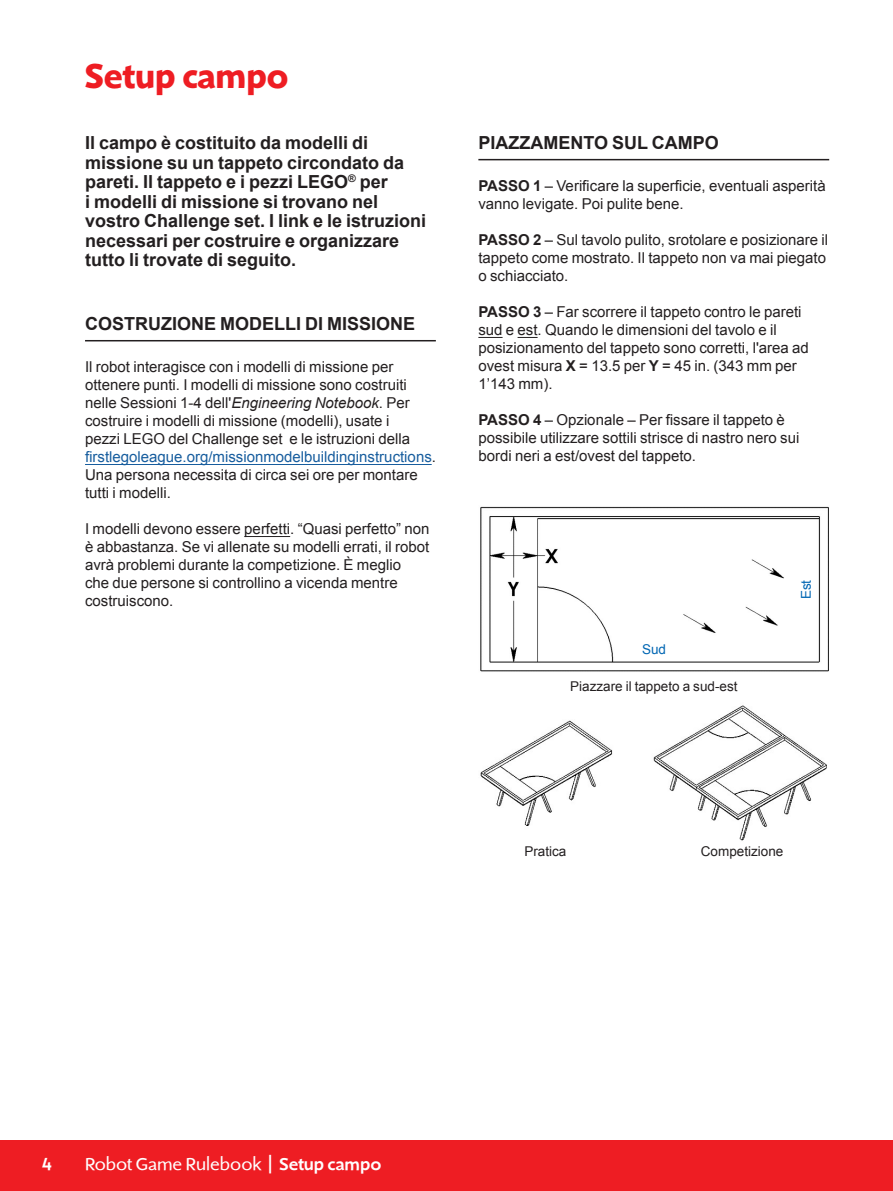
<style>
.page{position:relative;width:893px;height:1191px;background:#fff}
.page>*{position:absolute;margin:0;border:0;box-sizing:border-box;transform-origin:0 0}
.Header_24{font:700 36px "Shinn RR";color:#ee1d23}
.Subheader_12{font:700 18px/19.5px "Arial";color:#231f20}
.Subheader_underline{font:700 18px "Arial";color:#231f20}
.t1{font:18px "Shinn RR";color:#fff}
.t2{font:500 18px "Shinn RR";color:#fff}
.Basic_Body_10{font:15px/18px "Arial";color:#231f20}
.Body_9_C__picture_te{font:13.5px "Arial";color:#231f20}
.Body_9{font:13.5px "Arial";color:#0166b3}
.s1{font-style:italic}
.s2{color:#175d9e}
.s3{font-weight:700}
.s4{font-size:27px}
.s5{font-weight:500}
</style>
<div class="page">
<div style="left:0;top:1140px;width:893px;height:51px;background:#ee1d23"></div>
<hr style="left:85px;top:340px;width:351px;height:1px;background:#231f20">
<hr style="left:85px;top:464px;width:347px;height:1px;background:#175d9e">
<hr style="left:244px;top:536px;width:46px;height:1px;background:#231f20">
<hr style="left:478px;top:159px;width:351px;height:1px;background:#231f20">
<svg style="left:478px;top:337px;width:25px;height:1px"></svg>
<svg style="left:518px;top:337px;width:20px;height:1px"></svg>
<img style="left:480px;top:506px;width:349px;height:166px">
<img style="left:480px;top:705px;width:347px;height:136px">
<p class="Header_24" style="left:85px;top:54px;width:205px">Setup campo</p>
<p class="Subheader_12" style="left:85px;top:134px;width:343px">Il campo è costituito da modelli di missione su un tappeto circondato da pareti. Il tappeto e i pezzi LEGO<sup>®</sup> per<br>i modelli di missione si trovano nel vostro Challenge set. I link e le istruzioni necessari per costruire e organizzare tutto li trovate di seguito.</p>
<p class="Subheader_underline" style="left:85px;top:312px;width:332px">COSTRUZIONE MODELLI DI MISSIONE</p>
<p class="Basic_Body_10" style="left:85px;top:357px;width:352px">Il robot interagisce con i modelli di missione per ottenere punti. I modelli di missione sono costruiti nelle Sessioni 1-4 dell'<span class="s1">Engineering Notebook</span>. Per costruire i modelli di missione (modelli), usate i<br>pezzi LEGO del Challenge set e le istruzioni della <span class="s2">firstlegoleague.org/missionmodelbuildinginstructions</span>.<br>Una persona necessita di circa sei ore per montare tutti i modelli.</p>
<p class="Basic_Body_10" style="left:85px;top:519px;width:346px">I modelli devono essere perfetti. “Quasi perfetto” non è abbastanza. Se vi allenate su modelli errati, il robot avrà problemi durante la competizione. È meglio<br>che due persone si controllino a vicenda mentre costruiscono.</p>
<p class="Subheader_underline" style="left:478px;top:131px;width:242px">PIAZZAMENTO SUL CAMPO</p>
<p class="Basic_Body_10" style="left:478px;top:176px;width:349px"><span class="s3">PASSO 1</span> – Verificare la superficie, eventuali asperità vanno levigate. Poi pulite bene.</p>
<p class="Basic_Body_10" style="left:478px;top:230px;width:351px"><span class="s3">PASSO 2</span> – Sul tavolo pulito, srotolare e posizionare il tappeto come mostrato. Il tappeto non va mai piegato o schiacciato.</p>
<p class="Basic_Body_10" style="left:478px;top:302px;width:332px"><span class="s3">PASSO 3</span> – Far scorrere il tappeto contro le pareti sud e est. Quando le dimensioni del tavolo e il posizionamento del tappeto sono corretti, l'area ad ovest misura <span class="s3">X</span> = 13.5 per <span class="s3">Y</span> = 45 in. (343 mm per 1’143 mm).</p>
<p class="Basic_Body_10" style="left:478px;top:410px;width:322px"><span class="s3">PASSO 4</span> – Opzionale – Per fissare il tappeto è possibile utilizzare sottili strisce di nastro nero sui bordi neri a est/ovest del tappeto.</p>
<p class="Body_9" style="left:642px;top:640px;width:26px">Sud</p>
<p class="Body_9_C__picture_te" style="left:570px;top:677px;width:169px">Piazzare il tappeto a sud-est</p>
<p class="Body_9" style="left:797px;top:599px;width:21px;rotate:-90deg">Est</p>
<p class="Body_9_C__picture_te" style="left:524px;top:842px;width:44px">Pratica</p>
<p class="Body_9_C__picture_te" style="left:701px;top:842px;width:84px">Competizione</p>
<p class="t2" style="left:43px;top:1152px;width:10px">4</p>
<p class="t1" style="left:85px;top:1153px;width:298px">Robot Game Rulebook <span class="s4">I</span> <span class="s5">Setup campo</span></p>
</div>
